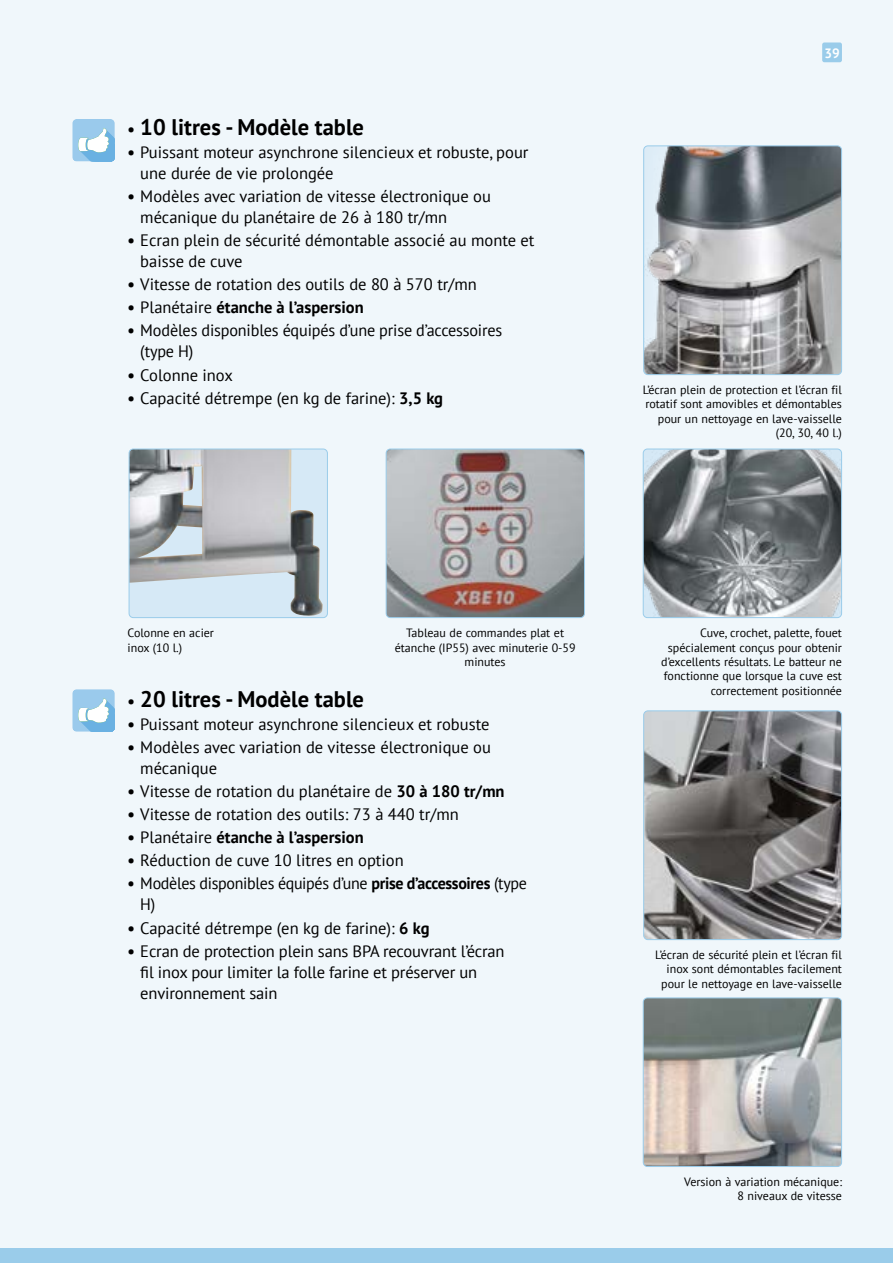
<style>
.page{position:relative;width:893px;height:1263px;background:#f0f7fb}
.page>*{position:absolute;margin:0;border:0;box-sizing:border-box;transform-origin:0 0}
.t1{font:700 22.5px "PT Sans";color:#000}
.t2{font:16.5px/21px "PT Sans";color:#000}
.t3{font:700 16.5px "PT Sans";color:#000}
.t4{font:16.5px/21px "PT Sans";letter-spacing:-.02em;color:#000}
.t5{font:700 13.5px "PT Sans";color:#fff}
.t6{font:12px/14.4px "PT Sans";color:#000;text-align:right}
.s1{font-size:16.5px}
.s2{font-weight:700}
.s3{font-weight:400}
</style>
<div class="page">
<div style="left:0;top:1248px;width:893px;height:15px;background:#9accea"></div>
<svg style="left:72px;top:119px;width:43px;height:43px"></svg>
<svg style="left:72px;top:689px;width:43px;height:43px"></svg>
<div style="left:822px;top:42px;width:20px;height:20px;background:#9accea;border-radius:2px"></div>
<img style="left:645px;top:147px;width:195px;height:226px">
<div style="left:643px;top:145px;width:199px;height:230px;border:1px solid #9accea;border-radius:4px"></div>
<img style="left:645px;top:712px;width:195px;height:226px">
<div style="left:643px;top:710px;width:199px;height:230px;border:1px solid #9accea;border-radius:4px"></div>
<img style="left:643px;top:449px;width:199px;height:169px">
<div style="left:643px;top:449px;width:199px;height:169px;border:1px solid #9accea;border-radius:4px"></div>
<img style="left:645px;top:999px;width:195px;height:166px">
<div style="left:643px;top:997px;width:199px;height:170px;border:1px solid #9accea;border-radius:4px"></div>
<img style="left:129px;top:449px;width:194px;height:167px">
<div style="left:129px;top:449px;width:199px;height:169px;border:1px solid #9accea;border-radius:4px"></div>
<img style="left:386px;top:449px;width:198px;height:169px">
<div style="left:386px;top:449px;width:199px;height:169px;border:1px solid #9accea;border-radius:4px"></div>
<h1 class="t1" style="left:128px;top:112px;width:238px"><span class="s1">•</span> 10 litres - Modèle table</h1>
<p class="t2" style="left:140px;top:141px;width:390px;text-indent:-13px"><span class="s2">•</span> Puissant moteur asynchrone silencieux et robuste, pour une durée de vie prolongée</p>
<p class="t2" style="left:140px;top:185px;width:352px;text-indent:-13px"><span class="s2">•</span> Modèles avec variation de vitesse électronique ou mécanique du planétaire de 26 à 180 tr/mn</p>
<p class="t2" style="left:140px;top:229px;width:396px;text-indent:-13px"><span class="s2">•</span> Ecran plein de sécurité démontable associé au monte et baisse de cuve</p>
<p class="t2" style="left:128px;top:274px;width:351px"><span class="s2">•</span> Vitesse de rotation des outils de 80 à 570 tr/mn</p>
<p class="t3" style="left:128px;top:297px;width:238px">• <span class="s3">Planétaire</span> étanche à l’aspersion</p>
<p class="t2" style="left:140px;top:320px;width:363px;text-indent:-13px"><span class="s2">•</span> Modèles disponibles équipés d’une prise d’accessoires (type H)</p>
<p class="t2" style="left:128px;top:364px;width:107px"><span class="s2">•</span> Colonne inox</p>
<p class="t2" style="left:128px;top:387px;width:317px"><span class="s2">•</span> Capacité détrempe (en kg de farine): <span class="s2">3,5 kg</span></p>
<p class="t5" style="left:824px;top:44px;width:17px">39</p>
<p class="t6" style="left:643px;top:382px;width:201px">L’écran plein de protection et l’écran fil rotatif sont amovibles et démontables pour un nettoyage en lave-vaisselle (20, 30, 40 l.)</p>
<p class="t6" style="left:128px;top:625px;width:88px;text-align:left">Colonne en acier inox (10 l.)</p>
<p class="t6" style="left:395px;top:625px;width:182px;text-align:center">Tableau de commandes plat et étanche (IP55) avec minuterie 0-59 minutes</p>
<p class="t6" style="left:661px;top:625px;width:182px">Cuve, crochet, palette, fouet spécialement conçus pour obtenir d’excellents résultats. Le batteur ne fonctionne que lorsque la cuve est correctement positionnée</p>
<h1 class="t1" style="left:128px;top:684px;width:238px"><span class="s1">•</span> 20 litres - Modèle table</h1>
<p class="t2" style="left:128px;top:713px;width:363px"><span class="s2">•</span> Puissant moteur asynchrone silencieux et robuste</p>
<p class="t2" style="left:140px;top:736px;width:352px;text-indent:-13px"><span class="s2">•</span> Modèles avec variation de vitesse électronique ou mécanique</p>
<p class="t2" style="left:128px;top:780px;width:379px"><span class="s2">•</span> Vitesse de rotation du planétaire de <span class="s2">30 à 180 tr/mn</span></p>
<p class="t2" style="left:128px;top:803px;width:333px"><span class="s2">•</span> Vitesse de rotation des outils: 73 à 440 tr/mn</p>
<p class="t3" style="left:128px;top:826px;width:238px">• <span class="s3">Planétaire</span> étanche à l’aspersion</p>
<p class="t2" style="left:128px;top:850px;width:278px"><span class="s2">•</span> Réduction de cuve 10 litres en option</p>
<p class="t4" style="left:140px;top:873px;width:388px;text-indent:-13px"><span class="s2">•</span> Modèles disponibles équipés d’une <span class="s2">prise d’accessoires</span> (type<br>H)</p>
<p class="t2" style="left:128px;top:917px;width:303px"><span class="s2">•</span> Capacité détrempe (en kg de farine): <span class="s2">6 kg</span></p>
<p class="t2" style="left:140px;top:940px;width:366px;text-indent:-13px"><span class="s2">•</span> Ecran de protection plein sans BPA recouvrant l’écran fil inox pour limiter la folle farine et préserver un environnement sain</p>
<p class="t6" style="left:655px;top:947px;width:188px">L’écran de sécurité plein et l’écran fil inox sont démontables facilement pour le nettoyage en lave-vaisselle</p>
<p class="t6" style="left:684px;top:1174px;width:159px">Version à variation mécanique:<br>8 niveaux de vitesse</p>
</div>
